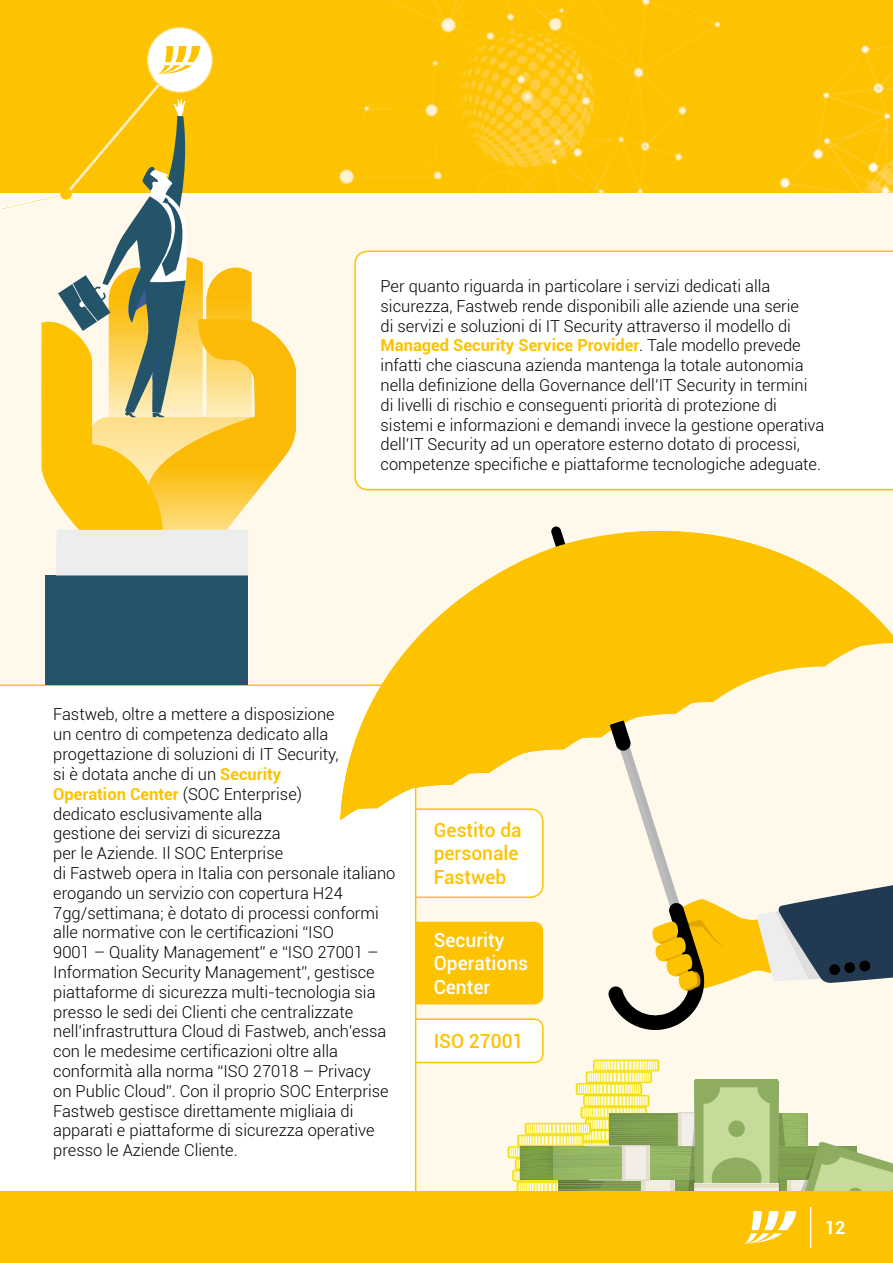
<style>
.page{position:relative;width:893px;height:1263px;background:#fff9ec}
.page>*{position:absolute;margin:0;border:0;box-sizing:border-box;transform-origin:0 0}
.t1{font:500 19.5px/23.4px "Roboto";color:#fdc300}
.t2{font:500 19.5px/23.4px "Roboto";color:#fff}
.t3{font:700 18px "Roboto";color:#fff}
.t4{font:300 16.5px/19.8px "Roboto";color:#000}
.s1{font-weight:700;color:#fdc300}
</style>
<div class="page">
<img style="left:0;top:0;width:893px;height:192px">
<div style="left:340px;top:1019px;width:203px;height:43px;background:#fff;border-radius:9px"></div>
<div style="left:339px;top:1018px;width:205px;height:45px;border:2px solid #fdc300;border-radius:9px"></div>
<div style="left:341px;top:922px;width:201px;height:82px;background:#fdc300;border-radius:9px"></div>
<div style="left:341px;top:922px;width:202px;height:82px;border:2px solid #fdc300;border-radius:9px"></div>
<div style="left:341px;top:809px;width:202px;height:88px;background:#fff;border-radius:13px"></div>
<div style="left:0;top:684px;width:416px;height:508px;background:#fff"></div>
<div style="left:354px;top:251px;width:539px;height:239px;background:#fff"></div>
<svg style="left:340px;top:557px;width:190px;height:263px;fill:#fdc300"></svg>
<svg style="left:530px;top:526px;width:363px;height:510px"></svg>
<div style="left:46px;top:575px;width:202px;height:109px;background:#245469"></div>
<svg style="left:1px;top:85px;width:295px;height:490px"></svg>
<div style="left:60px;top:188px;width:12px;height:12px;background:#fdc300;border-radius:50%"></div>
<div style="left:148px;top:28px;width:64px;height:64px;background:#fff;border-radius:50%"></div>
<div style="left:147px;top:27px;width:66px;height:66px;border:1px solid #fff;border-radius:50%"></div>
<svg style="left:157px;top:46px;width:43px;height:28px"></svg>
<div style="left:0;top:1192px;width:893px;height:71px;background:#fdc300"></div>
<svg style="left:406px;top:1059px;width:487px;height:189px"></svg>
<hr style="left:810px;top:1207px;width:1px;height:41px;background:#fff">
<p class="t4" style="left:381px;top:276px;width:445px">Per quanto riguarda in particolare i servizi dedicati alla sicurezza, Fastweb rende disponibili alle aziende una serie<br>di servizi e soluzioni di IT Security attraverso il modello di <span class="s1">Managed Security Service Provider</span>. Tale modello prevede infatti che ciascuna azienda mantenga la totale autonomia nella definizione della Governance dell’IT Security in termini di livelli di rischio e conseguenti priorità di protezione di sistemi e informazioni e demandi invece la gestione operativa dell’IT Security ad un operatore esterno dotato di processi, competenze specifiche e piattaforme tecnologiche adeguate.</p>
<p class="t4" style="left:53px;top:704px;width:344px">Fastweb, oltre a mettere a disposizione<br>un centro di competenza dedicato alla progettazione di soluzioni di IT Security,<br>si è dotata anche di un <span class="s1">Security<br>Operation Center</span> (SOC Enterprise)<br>dedicato esclusivamente alla<br>gestione dei servizi di sicurezza<br>per le Aziende. Il SOC Enterprise<br>di Fastweb opera in Italia con personale italiano erogando un servizio con copertura H24<br>7gg/settimana; è dotato di processi conformi alle normative con le certificazioni “ISO<br>9001 – Quality Management” e “ISO 27001 – Information Security Management”, gestisce piattaforme di sicurezza multi-tecnologia sia presso le sedi dei Clienti che centralizzate nell’infrastruttura Cloud di Fastweb, anch’essa con le medesime certificazioni oltre alla conformità alla norma “ISO 27018 – Privacy<br>on Public Cloud”. Con il proprio SOC Enterprise Fastweb gestisce direttamente migliaia di apparati e piattaforme di sicurezza operative presso le Aziende Cliente.</p>
<p class="t1" style="left:434px;top:817px;width:89px">Gestito da personale<br>Fastweb</p>
<p class="t2" style="left:434px;top:927px;width:96px">Security<br>Operations<br>Center</p>
<p class="t1" style="left:434px;top:1029px;width:91px">ISO 27001</p>
<p class="t3" style="left:825px;top:1215px;width:22px">12</p>
</div>
